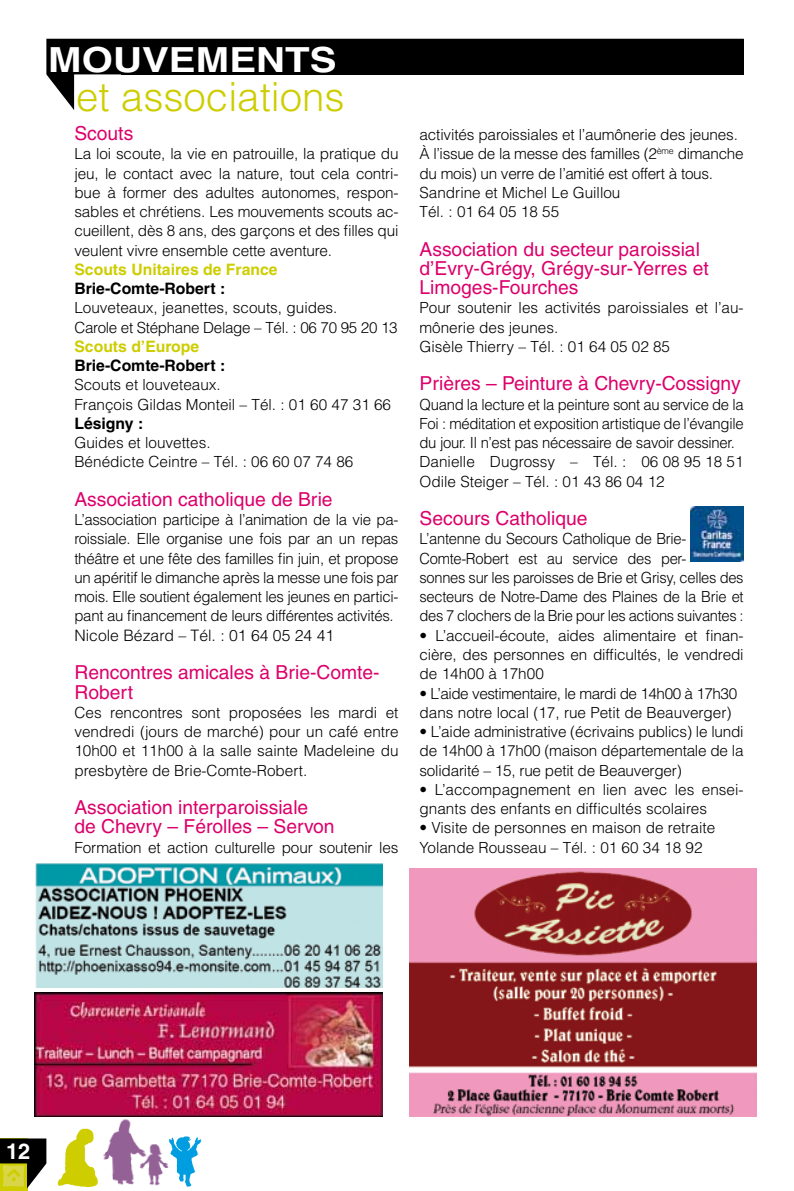
<style>
.page{position:relative;width:794px;height:1191px;background:#fff}
.page>*{position:absolute;margin:0;border:0;box-sizing:border-box;transform-origin:0 0}
.t1{font:300 40.25px "Helvetica";color:#cdcd00}
.t2{font:700 34.65px "Helvetica";color:#fff;scale:1.16 1}
.t3{font:700 21.88px "Helvetica";color:#fff}
.t4{font:19.25px/19.2px "Helvetica";color:#dc006b}
.t5{font:700 15.75px "Helvetica";color:#000}
.t6{font:700 15.75px "Helvetica";color:#cdcd00}
.t7{font:300 15.75px "Helvetica";color:#000}
.t8{font:300 15.4px/19.2px "Helvetica";letter-spacing:-.01em;color:#000}
.t9{font:300 15.4px/19.2px "Helvetica";letter-spacing:-.01em;color:#000;scale:.96 1}
.t10{font:300 15.4px/19.2px "Helvetica";letter-spacing:-.03em;color:#000}
</style>
<div class="page">
<div style="left:0;top:1138px;width:27px;height:53px;background:#cdcd00"></div>
<svg style="left:0;top:1138px;width:46px;height:50px"></svg>
<img style="left:57px;top:1128px;width:41px;height:60px">
<img style="left:170px;top:1136px;width:32px;height:50px">
<img style="left:103px;top:1119px;width:67px;height:67px">
<svg style="left:46px;top:39px;width:697px;height:71px;fill:#000"></svg>
<img style="left:409px;top:868px;width:347px;height:248px">
<svg style="left:690px;top:561px;width:53px;height:1px"></svg>
<img style="left:690px;top:506px;width:53px;height:55px">
<img style="left:35px;top:863px;width:347px;height:124px">
<img style="left:35px;top:992px;width:347px;height:124px">
<h2 class="t2" style="left:48px;top:38px;width:250px">MOUVEMENTS</h2>
<h1 class="t1" style="left:76px;top:72px;width:270px">et associations</h1>
<p class="t4" style="left:74px;top:124px;width:60px">Scouts</p>
<p class="t8" style="left:74px;top:144px;width:326px;text-align:justify">La loi scoute, la vie en patrouille, la pratique du jeu, le contact avec la nature, tout cela contri&shy;bue à former des adultes autonomes, respon&shy;sables et chrétiens. Les mouvements scouts ac&shy;cueillent, dès 8 ans, des garçons et des filles qui veulent vivre ensemble cette aventure.</p>
<p class="t6" style="left:74px;top:260px;width:205px">Scouts Unitaires de France</p>
<p class="t5" style="left:74px;top:279px;width:152px">Brie-Comte-Robert :</p>
<p class="t8" style="left:74px;top:298px;width:325px">Louveteaux, jeanettes, scouts, guides.<br>Carole et Stéphane Delage – Tél. : 06 70 95 20 13</p>
<p class="t6" style="left:74px;top:337px;width:126px">Scouts d’Europe</p>
<p class="t5" style="left:74px;top:356px;width:152px">Brie-Comte-Robert :</p>
<p class="t8" style="left:74px;top:375px;width:318px">Scouts et louveteaux.<br>François Gildas Monteil – Tél. : 01 60 47 31 66</p>
<p class="t5" style="left:74px;top:414px;width:70px">Lésigny :</p>
<p class="t8" style="left:74px;top:433px;width:280px">Guides et louvettes.<br>Bénédicte Ceintre – Tél. : 06 60 07 74 86</p>
<p class="t4" style="left:74px;top:489px;width:260px">Association catholique de Brie</p>
<p class="t8" style="left:74px;top:510px;width:326px;text-align:justify">L’association participe à l’animation de la vie pa&shy;roissiale. Elle organise une fois par an un repas théâtre et une fête des familles fin juin, et propose un apéritif le dimanche après la messe une fois par mois. Elle soutient également les jeunes en partici&shy;pant au financement de leurs différentes activités.</p>
<p class="t7" style="left:74px;top:625px;width:261px">Nicole Bézard – Tél. : 01 64 05 24 41</p>
<p class="t4" style="left:74px;top:663px;width:307px">Rencontres amicales à Brie-Comte-<br>Robert</p>
<p class="t8" style="left:74px;top:702px;width:325px;text-align:justify">Ces rencontres sont proposées les mardi et vendredi (jours de marché) pour un café entre 10h00 et 11h00 à la salle sainte Madeleine du presbytère de Brie-Comte-Robert.</p>
<p class="t4" style="left:74px;top:797px;width:262px">Association interparoissiale de Chevry – Férolles – Servon</p>
<p class="t8" style="left:74px;top:837px;width:325px">Formation et action culturelle pour soutenir les</p>
<p class="t8" style="left:419px;top:125px;width:325px">activités paroissiales et l’aumônerie des jeunes.<br>À l’issue de la messe des familles (2<sup>ème</sup> dimanche du mois) un verre de l’amitié est offert à tous.<br>Sandrine et Michel Le Guillou<br>Tél. : 01 64 05 18 55</p>
<p class="t4" style="left:419px;top:239px;width:291px">Association du secteur paroissial d’Evry-Grégy, Grégy-sur-Yerres et<br>Limoges-Fourches</p>
<p class="t8" style="left:419px;top:298px;width:325px">Pour soutenir les activités paroissiales et l’au&shy;mônerie des jeunes.<br>Gisèle Thierry – Tél. : 01 64 05 02 85</p>
<p class="t4" style="left:419px;top:374px;width:323px">Prières – Peinture à Chevry-Cossigny</p>
<p class="t8" style="left:419px;top:394px;width:326px">Quand la lecture et la peinture sont au service de la Foi : méditation et exposition artistique de l’évangile du jour. Il n’est pas nécessaire de savoir dessiner.<br>Danielle Dugrossy – Tél. : 06 08 95 18 51<br>Odile Steiger – Tél. : 01 43 86 04 12</p>
<p class="t4" style="left:419px;top:509px;width:169px">Secours Catholique</p>
<p class="t9" style="left:419px;top:529px;width:339px">L’antenne du Secours Catholique de Brie-Comte-Robert est au service des per-<br>sonnes sur les paroisses de Brie et Grisy, celles des secteurs de Notre-Dame des Plaines de la Brie et des 7 clochers de la Brie pour les actions suivantes :</p>
<p class="t8" style="left:419px;top:625px;width:325px;text-align:justify">• L’accueil-écoute, aides alimentaire et finan&shy;cière, des personnes en difficultés, le vendredi de 14h00 à 17h00</p>
<p class="t10" style="left:419px;top:683px;width:319px">• L’aide vestimentaire, le mardi de 14h00 à 17h30 dans notre local (17, rue Petit de Beauverger)</p>
<p class="t8" style="left:419px;top:722px;width:326px;text-align:justify">• L’aide administrative (écrivains publics) le lundi de 14h00 à 17h00 (maison départementale de la solidarité – 15, rue petit de Beauverger)</p>
<p class="t8" style="left:419px;top:779px;width:325px">• L’accompagnement en lien avec les ensei&shy;gnants des enfants en difficultés scolaires</p>
<p class="t8" style="left:419px;top:818px;width:297px">• Visite de personnes en maison de retraite<br>Yolande Rousseau – Tél. : 01 60 34 18 92</p>
<h3 class="t3" style="left:6px;top:1138px;width:26px">12</h3>
</div>
